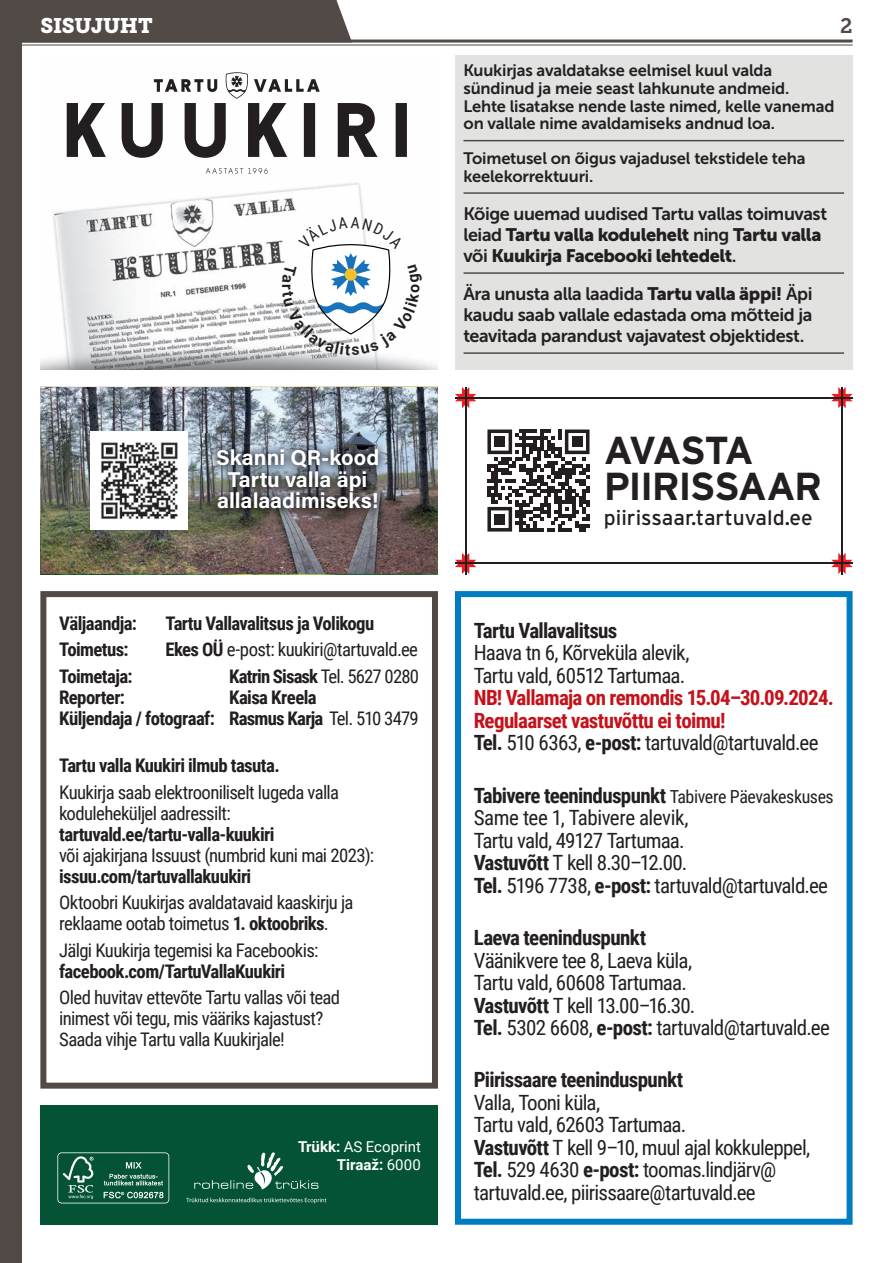
<style>
.page{position:relative;width:893px;height:1263px;background:#fff}
.page>*{position:absolute;margin:0;border:0;box-sizing:border-box;transform-origin:0 0}
.t1{font:700 39px/36px "Interstate";letter-spacing:-.04em;color:#231f20}
.t2{font:700 21.45px/21.5px "Acumin Pro";color:#fff;text-align:center}
.t3{font:21px/22.5px "Roboto Condensed";letter-spacing:-.035em;color:#231f20}
.t4{font:700 21px/22.5px "Roboto Condensed";letter-spacing:-.035em;color:#c4121a}
.t5{font:700 21px "Roboto Condensed";letter-spacing:-.03em;color:#231f20}
.t6{font:21px "Interstate";color:#231f20}
.t7{font:21px "Museo Slab 900";color:#fff}
.t8{font:21px "Museo Slab 700";color:#524a47}
.t9{font:18.75px/21px "Roboto Condensed";letter-spacing:-.035em;color:#231f20}
.t10{font:700 18.75px/21px "Roboto Condensed";letter-spacing:-.03em;color:#231f20}
.t11{font:18px/21px "Museo Sans 700";letter-spacing:-.025em;color:#231f20;text-align:justify}
.t12{font:18px/21px "Museo Sans 900";letter-spacing:-.025em;color:#231f20}
.t13{font:16.5px/17.7px "Museo Sans 700";letter-spacing:-.01em;color:#231f20}
.t14{font:15px/18px "Roboto";color:#fff;text-align:right}
.s1{font-weight:700}
.s2{font-weight:400}
.s3{font-family:"Museo Sans 700"}
.s4{font-family:"Museo Sans 900"}
.s5{color:#231f20}
.s6{font-weight:400;color:#231f20}
.s7{font-size:18px}
</style>
<div class="page">
<div style="left:0;top:0;width:21px;height:1263px;background:#524a47"></div>
<div style="left:21px;top:0;width:331px;height:40px;background:#524a47"></div>
<hr style="left:0;top:40px;width:853px;height:3px;background:#524a47">
<hr style="left:0;top:45px;width:853px;height:1px;background:#524a47">
<div style="left:40px;top:1106px;width:398px;height:119px;background:#045334"></div>
<div style="left:455px;top:55px;width:398px;height:315px;background:#e2e2e1"></div>
<hr style="left:463px;top:140px;width:381px;height:1px;background:#524a47">
<hr style="left:463px;top:192px;width:381px;height:2px;background:#524a47">
<hr style="left:463px;top:272px;width:381px;height:2px;background:#524a47">
<hr style="left:463px;top:352px;width:381px;height:2px;background:#524a47">
<img style="left:40px;top:387px;width:398px;height:187px">
<img style="left:40px;top:574px;width:398px;height:1px">
<img style="left:203px;top:434px;width:195px;height:93px">
<img style="left:90px;top:432px;width:98px;height:97px">
<svg style="left:186px;top:1152px;width:140px;height:51px"></svg>
<svg style="left:57px;top:1152px;width:112px;height:51px"></svg>
<div style="left:40px;top:591px;width:398px;height:498px;border:6px solid #524a47"></div>
<div style="left:455px;top:591px;width:398px;height:634px;border:6px solid #007cc2"></div>
<svg style="left:487px;top:429px;width:102px;height:102px"></svg>
<div style="left:494px;top:514px;width:11px;height:10px;background:#231f20"></div>
<svg style="left:831px;top:387px;width:22px;height:21px"></svg>
<svg style="left:455px;top:387px;width:21px;height:21px"></svg>
<hr style="left:455px;top:397px;width:398px;height:2px;background:#231f20">
<hr style="left:465px;top:387px;width:2px;height:187px;background:#231f20">
<svg style="left:831px;top:553px;width:22px;height:21px"></svg>
<hr style="left:455px;top:562px;width:398px;height:2px;background:#231f20">
<hr style="left:841px;top:387px;width:2px;height:187px;background:#231f20">
<svg style="left:455px;top:553px;width:21px;height:21px"></svg>
<hr style="left:455px;top:562px;width:21px;height:2px;background:#231f20">
<hr style="left:465px;top:553px;width:2px;height:21px;background:#231f20">
<img style="left:40px;top:103px;width:398px;height:267px">
<svg style="left:67px;top:72px;width:340px;height:102px"></svg>
<svg style="left:282px;top:217px;width:140px;height:138px"></svg>
<p class="t7" style="left:40px;top:13px;width:114px">SISUJUHT</p>
<p class="t8" style="left:840px;top:14px;width:14px">2</p>
<p class="t2" style="left:216px;top:446px;width:165px">Skanni QR-kood<br>Tartu valla äpi allalaadimiseks!</p>
<p class="t10" style="left:59px;top:612px;width:79px">Väljaandja:</p>
<p class="t10" style="left:165px;top:612px;width:210px">Tartu Vallavalitsus ja Volikogu</p>
<p class="t10" style="left:59px;top:638px;width:71px">Toimetus:</p>
<p class="t9" style="left:165px;top:638px;width:254px"><span class="s1">Ekes OÜ</span> e-post: kuukiri@tartuvald.ee</p>
<p class="t10" style="left:59px;top:665px;width:75px">Toimetaja:</p>
<p class="t10" style="left:229px;top:665px;width:191px">Katrin Sisask <span class="s2">Tel. 5627 0280</span></p>
<p class="t10" style="left:59px;top:686px;width:67px">Reporter:</p>
<p class="t10" style="left:59px;top:686px;width:361px;text-indent:170px">Kaisa Kreela<br>Küljendaja / fotograaf: Rasmus Karja <span class="s2">Tel. 510 3479</span></p>
<p class="t10" style="left:59px;top:754px;width:222px">Tartu valla Kuukiri ilmub tasuta.</p>
<p class="t9" style="left:59px;top:781px;width:281px">Kuukirja saab elektrooniliselt lugeda valla koduleheküljel aadressilt:</p>
<p class="t10" style="left:59px;top:823px;width:217px">tartuvald.ee/tartu-valla-kuukiri</p>
<p class="t9" style="left:59px;top:844px;width:316px">või ajakirjana Issuust (numbrid kuni mai 2023):</p>
<p class="t10" style="left:59px;top:865px;width:194px">issuu.com/tartuvallakuukiri</p>
<p class="t9" style="left:59px;top:891px;width:296px">Oktoobri Kuukirjas avaldatavaid kaaskirju ja reklaame ootab toimetus <span class="s1">1. oktoobriks</span>.</p>
<p class="t9" style="left:59px;top:939px;width:261px">Jälgi Kuukirja tegemisi ka Facebookis:</p>
<p class="t10" style="left:59px;top:960px;width:228px">facebook.com/TartuVallaKuukiri</p>
<p class="t9" style="left:59px;top:986px;width:282px">Oled huvitav ettevõte Tartu vallas või tead inimest või tegu, mis vääriks kajastust?<br>Saada vihje Tartu valla Kuukirjale!</p>
<p class="t14" style="left:298px;top:1137px;width:124px"><span class="s1">Trükk:</span> AS Ecoprint<br><span class="s1">Tiraaž:</span> 6000</p>
<p class="t13" style="left:463px;top:62px;width:372px">Kuukirjas avaldatakse eelmisel kuul valda sündinud ja meie seast lahkunute andmeid.<br>Lehte lisatakse nende laste nimed, kelle vanemad on vallale nime avaldamiseks andnud loa.</p>
<p class="t13" style="left:463px;top:149px;width:344px">Toimetusel on õigus vajadusel tekstidele teha keelekorrektuuri.</p>
<p class="t11" style="left:463px;top:203px;width:365px">Kõige uuemad uudised Tartu vallas toimuvast</p>
<p class="t12" style="left:463px;top:224px;width:359px"><span class="s3">leiad</span> Tartu valla kodulehelt <span class="s3">ning</span> Tartu valla <span class="s3">või</span> Kuukirja Facebooki lehtedelt<span class="s3">.</span></p>
<p class="t11" style="left:463px;top:283px;width:351px">Ära unusta alla laadida <span class="s4">Tartu valla äppi!</span> Äpi kaudu saab vallale edastada oma mõtteid ja teavitada parandust vajavatest objektidest.</p>
<h1 class="t1" style="left:604px;top:432px;width:220px">AVASTA<br>PIIRISSAAR</h1>
<p class="t6" style="left:604px;top:506px;width:211px">piirissaar.tartuvald.ee</p>
<p class="t5" style="left:474px;top:616px;width:145px">Tartu Vallavalitsus</p>
<p class="t3" style="left:474px;top:641px;width:217px">Haava tn 6, Kõrveküla alevik,<br>Tartu vald, 60512 Tartumaa.</p>
<p class="t4" style="left:474px;top:686px;width:362px">NB! Vallamaja on remondis 15.04–30.09.2024.<br>Regulaarset vastuvõttu ei toimu!<br><span class="s5">Tel.</span> <span class="s6">510 6363,</span> <span class="s5">e-post:</span> <span class="s6">tartuvald@tartuvald.ee</span></p>
<p class="t3" style="left:474px;top:783px;width:362px"><span class="s1">Tabivere teeninduspunkt</span> <span class="s7">Tabivere Päevakeskuses </span>Same tee 1, Tabivere alevik,<br>Tartu vald, 49127 Tartumaa.<br><span class="s1">Vastuvõtt</span> T kell 8.30–12.00.<br><span class="s1">Tel.</span> 5196 7738, <span class="s1">e-post:</span> tartuvald@tartuvald.ee</p>
<p class="t5" style="left:474px;top:923px;width:174px">Laeva teeninduspunkt</p>
<p class="t3" style="left:474px;top:948px;width:358px">Väänikvere tee 8, Laeva küla,<br>Tartu vald, 60608 Tartumaa.<br><span class="s1">Vastuvõtt</span> T kell 13.00–16.30.<br><span class="s1">Tel.</span> 5302 6608, <span class="s1">e-post:</span> tartuvald@tartuvald.ee</p>
<p class="t5" style="left:474px;top:1065px;width:211px">Piirissaare teeninduspunkt</p>
<p class="t3" style="left:474px;top:1090px;width:338px">Valla, Tooni küla,<br>Tartu vald, 62603 Tartumaa.<br><span class="s1">Vastuvõtt</span> T kell 9–10, muul ajal kokkuleppel, <span class="s1">Tel.</span> 529 4630 <span class="s1">e-post:</span> toomas.lindjärv@ tartuvald.ee, piirissaare@tartuvald.ee</p>
</div>
